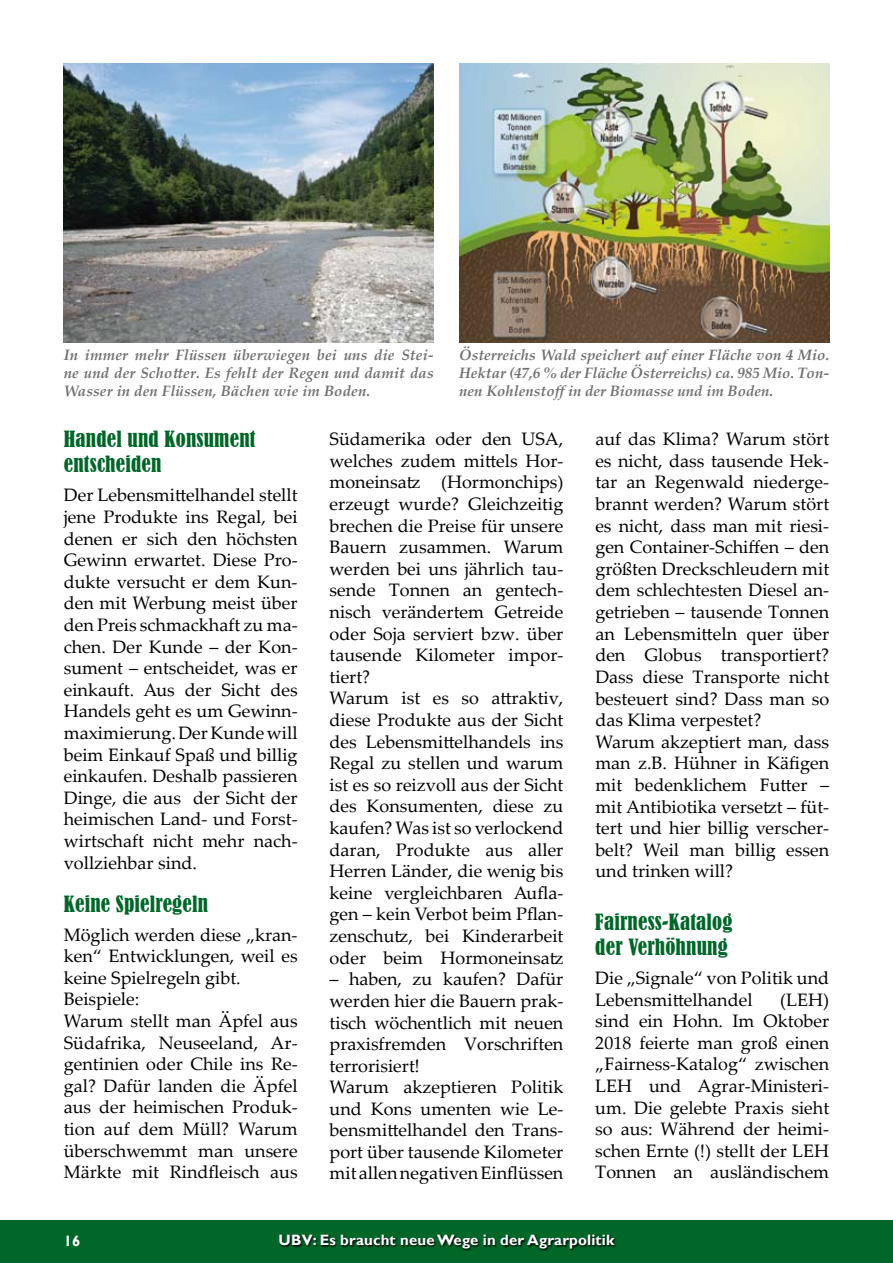
<style>
.page{position:relative;width:893px;height:1263px;background:#fff}
.page>*{position:absolute;margin:0;border:0;box-sizing:border-box;transform-origin:0 0}
.t1{font:condensed 21px/25.2px "Bernard";letter-spacing:.01em;color:#006729}
.t2{font:18px/21.6px "Palatino Linotype";color:#000}
.t3{font:italic 700 15px/18px "Palatino Linotype";color:#707173;text-align:justify}
.t4{font:700 15px "Gill Sans";letter-spacing:.01em;color:#fff}
</style>
<div class="page">
<div style="left:0;top:1220px;width:893px;height:43px;background:#006729"></div>
<svg style="left:279px;top:1234px;width:337px;height:17px"></svg>
<img style="left:64px;top:64px;width:370px;height:278px">
<img style="left:459px;top:64px;width:370px;height:278px">
<p class="t3" style="left:459px;top:345px;width:371px">Österreichs Wald speichert auf einer Fläche von 4 Mio.<br>Hektar (47,6 % der Fläche Österreichs) ca. 985 Mio. Ton&shy;nen Kohlenstoff in der Biomasse und im Boden.</p>
<p class="t3" style="left:64px;top:345px;width:371px">In immer mehr Flüssen überwiegen bei uns die Stei&shy;ne und der Schotter. Es fehlt der Regen und damit das Wasser in den Flüssen, Bächen wie im Boden.</p>
<p class="t1" style="left:64px;top:427px;width:193px">Handel und Konsument entscheiden</p>
<p class="t2" style="left:64px;top:484px;width:235px;text-align:justify">Der Lebensmittelhandel stellt jene Produkte ins Regal, bei denen er sich den höchsten Gewinn erwartet. Diese Pro&shy;dukte versucht er dem Kun&shy;den mit Werbung meist über den Preis schmackhaft zu ma&shy;chen. Der Kunde – der Kon&shy;sument – entscheidet, was er einkauft. Aus der Sicht des Handels geht es um Gewinn&shy;maximierung. Der Kunde will beim Einkauf Spaß und billig einkaufen. Deshalb passieren Dinge, die aus der Sicht der heimischen Land- und Forst&shy;wirtschaft nicht mehr nach&shy;vollziehbar sind.</p>
<p class="t1" style="left:64px;top:891px;width:146px">Keine Spielregeln</p>
<p class="t2" style="left:64px;top:923px;width:235px">Möglich werden diese „kran&shy;ken“ Entwicklungen, weil es keine Spielregeln gibt.<br>Beispiele:<br>Warum stellt man Äpfel aus<br>Südafrika, Neuseeland, Ar&shy;gentinien oder Chile ins Re&shy;gal? Dafür landen die Äpfel aus der heimischen Produk&shy;tion auf dem Müll? Warum überschwemmt man unsere<br>Märkte mit Rindfleisch aus</p>
<p class="t2" style="left:330px;top:428px;width:235px">Südamerika oder den USA, welches zudem mittels Hor&shy;moneinsatz (Hormonchips) erzeugt wurde? Gleichzeitig brechen die Preise für unsere<br>Bauern zusammen. Warum werden bei uns jährlich tau&shy;sende Tonnen an gentech&shy;nisch verändertem Getreide oder Soja serviert bzw. über tausende Kilometer impor&shy;tiert?<br>Warum ist es so attraktiv, diese Produkte aus der Sicht des Lebensmittelhandels ins<br>Regal zu stellen und warum ist es so reizvoll aus der Sicht des Konsumenten, diese zu kaufen? Was ist so verlockend daran, Produkte aus aller<br>Herren Länder, die wenig bis keine vergleichbaren Aufla&shy;gen – kein Verbot beim Pflan&shy;zenschutz, bei Kinderarbeit oder beim Hormoneinsatz</p>
<p class="t2" style="left:330px;top:968px;width:235px">– haben, zu kaufen? Dafür werden hier die Bauern prak&shy;tisch wöchentlich mit neuen praxisfremden Vorschriften terrorisiert!<br>Warum akzeptieren Politik und Kons umenten wie Le&shy;bensmittelhandel den Trans&shy;port über tausende Kilometer mit allen negativen Einflüssen</p>
<p class="t2" style="left:595px;top:428px;width:235px">auf das Klima? Warum stört es nicht, dass tausende Hek&shy;tar an Regenwald niederge&shy;brannt werden? Warum stört es nicht, dass man mit riesi&shy;gen Container-Schiffen – den größten Dreckschleudern mit dem schlechtesten Diesel an&shy;getrieben – tausende Tonnen an Lebensmitteln quer über den Globus transportiert?<br>Dass diese Transporte nicht besteuert sind? Dass man so das Klima verpestet?<br>Warum akzeptiert man, dass man z.B. Hühner in Käfigen mit bedenklichem Futter – mit Antibiotika versetzt – füt&shy;tert und hier billig verscher&shy;belt? Weil man billig essen und trinken will?</p>
<p class="t1" style="left:595px;top:909px;width:139px">Fairness-Katalog der Verhöhnung</p>
<p class="t2" style="left:595px;top:966px;width:235px">Die „Signale“ von Politik und<br>Lebensmittelhandel</p>
<p class="t2" style="left:595px;top:988px;width:235px;text-align:justify;text-indent:185px">(LEH) sind ein Hohn. Im Oktober 2018 feierte man groß einen „Fairness-Katalog“ zwischen LEH und Agrar-Ministeri&shy;um. Die gelebte Praxis sieht so aus: Während der heimi&shy;schen Ernte (!) stellt der LEH Tonnen an ausländischem</p>
<p class="t4" style="left:64px;top:1231px;width:18px">16</p>
<p class="t4" style="left:279px;top:1231px;width:337px">UBV: Es braucht neue Wege in der Agrarpolitik</p>
</div>
